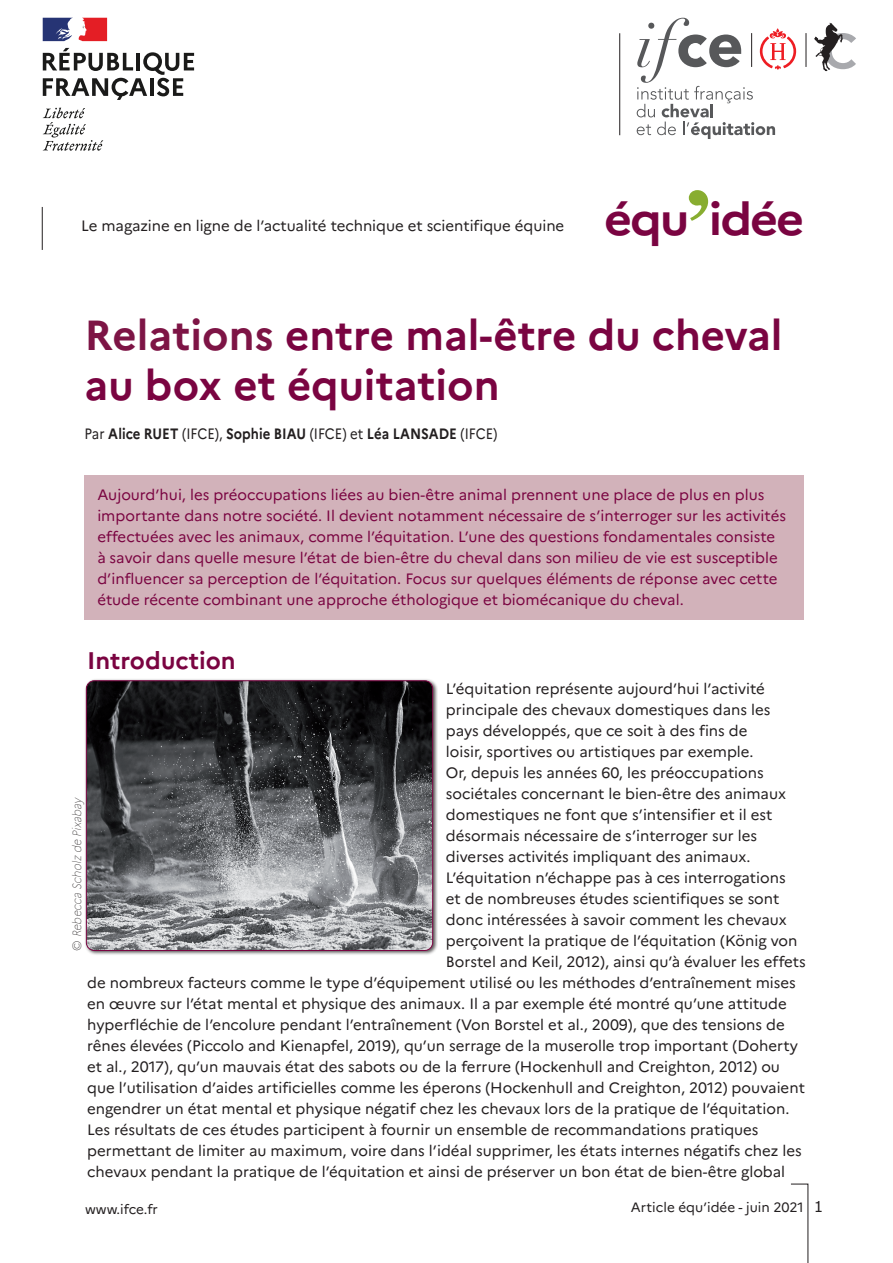
<style>
.page{position:relative;width:893px;height:1263px;background:#fff}
.page>*{position:absolute;margin:0;border:0;box-sizing:border-box;transform-origin:0 0}
.t1{font:700 45px "Marianne";letter-spacing:-.04em;color:#7a0441;scale:1.08 1}
.t2{font:700 42px/49.5px "Marianne";color:#7a0441}
.t3{font:700 24px "Marianne";color:#7a0441}
.t4{font:15px "Marianne";color:#231f20}
.t5{font:15px/21px "Marianne";color:#7a0441}
.t6{font:700 15px "Marianne";color:#231f20;scale:.88 1}
.t7{font:13.5px "Marianne";color:#231f20}
.t8{font:italic 100 12px "Marianne";color:#231f20;scale:.9 1}
.s1{font-family:"Century Schoolbook";font-size:92.7px;color:#88ad30}
.s2{color:#7d1445}
.s3{font-weight:400}
.s4{font-style:normal}
.s5{font-family:"Verdana";font-size:15px}
</style>
<div class="page">
<div style="left:84px;top:475px;width:720px;height:145px;background:#d2b2ba"></div>
<svg style="left:791px;top:1183px;width:18px;height:80px"></svg>
<hr style="left:42px;top:207px;width:1px;height:43px;background:#231f20">
<svg style="left:43px;top:48px;width:151px;height:52px"></svg>
<svg style="left:43px;top:108px;width:60px;height:43px"></svg>
<svg style="left:43px;top:18px;width:29px;height:23px"></svg>
<svg style="left:79px;top:18px;width:28px;height:23px"></svg>
<hr style="left:806px;top:33px;width:1px;height:34px;background:#231f20">
<hr style="left:619px;top:33px;width:1px;height:102px;background:#231f20">
<svg style="left:814px;top:23px;width:42px;height:48px"></svg>
<svg style="left:637px;top:18px;width:159px;height:121px"></svg>
<div style="left:84px;top:678px;width:354px;height:278px;background:#231f20;opacity:.75"></div>
<img style="left:86px;top:681px;width:347px;height:269px">
<div style="left:86px;top:680px;width:347px;height:271px;border:1px solid #7a0441;border-radius:8px"></div>
<p class="t4" style="left:81px;top:216px;width:485px">Le magazine en ligne de l’actualité technique et scientifique équine</p>
<h1 class="t1" style="left:604px;top:192px;width:187px">équ<span class="s1">’</span>idée</h1>
<h2 class="t2" style="left:85px;top:311px;width:700px"><span class="s2">Relations</span> entre mal-être du cheval au box et équitation</h2>
<p class="t6" style="left:85px;top:424px;width:471px"><span class="s3">Par</span> Alice RUET <span class="s3">(IFCE),</span> Sophie BIAU <span class="s3">(IFCE) et</span> Léa LANSADE <span class="s3">(IFCE)</span></p>
<p class="t5" style="left:97px;top:485px;width:690px">Aujourd’hui, les préoccupations liées au bien-être animal prennent une place de plus en plus importante dans notre société. Il devient notamment nécessaire de s’interroger sur les activités effectuées avec les animaux, comme l’équitation. L’une des questions fondamentales consiste à savoir dans quelle mesure l’état de bien-être du cheval dans son milieu de vie est susceptible d’influencer sa perception de l’équitation. Focus sur quelques éléments de réponse avec cette étude récente combinant une approche éthologique et biomécanique du cheval.</p>
<h3 class="t3" style="left:87px;top:645px;width:150px">Introduction</h3>
<p class="t4" style="left:446px;top:679px;width:321px">L’équitation représente aujourd’hui l’activité</p>
<p class="t4" style="left:446px;top:700px;width:326px">principale des chevaux domestiques dans les</p>
<p class="t4" style="left:446px;top:721px;width:303px">pays développés, que ce soit à des fins de</p>
<p class="t4" style="left:446px;top:742px;width:309px">loisir, sportives ou artistiques par exemple.</p>
<p class="t4" style="left:446px;top:763px;width:319px">Or, depuis les années 60, les préoccupations</p>
<p class="t4" style="left:446px;top:784px;width:342px">sociétales concernant le bien-être des animaux</p>
<p class="t4" style="left:446px;top:805px;width:328px">domestiques ne font que s’intensifier et il est</p>
<p class="t4" style="left:446px;top:826px;width:313px">désormais nécessaire de s’interroger sur les</p>
<p class="t4" style="left:446px;top:847px;width:306px">diverses activités impliquant des animaux.</p>
<p class="t4" style="left:446px;top:868px;width:341px">L’équitation n’échappe pas à ces interrogations</p>
<p class="t4" style="left:446px;top:889px;width:335px">et de nombreuses études scientifiques se sont</p>
<p class="t4" style="left:446px;top:910px;width:342px">donc intéressées à savoir comment les chevaux</p>
<p class="t4" style="left:446px;top:931px;width:353px">perçoivent la pratique de l’équitation (König von</p>
<p class="t4" style="left:446px;top:952px;width:361px">Borstel and Keil, 2012), ainsi qu’à évaluer les effets</p>
<p class="t4" style="left:87px;top:973px;width:710px">de nombreux facteurs comme le type d’équipement utilisé ou les méthodes d’entraînement mises</p>
<p class="t4" style="left:87px;top:994px;width:701px">en œuvre sur l’état mental et physique des animaux. Il a par exemple été montré qu’une attitude</p>
<p class="t4" style="left:87px;top:1015px;width:699px">hyperfléchie de l’encolure pendant l’entraînement (Von Borstel et al., 2009), que des tensions de</p>
<p class="t4" style="left:87px;top:1036px;width:712px">rênes élevées (Piccolo and Kienapfel, 2019), qu’un serrage de la muserolle trop important (Doherty</p>
<p class="t4" style="left:87px;top:1057px;width:694px">et al., 2017), qu’un mauvais état des sabots ou de la ferrure (Hockenhull and Creighton, 2012) ou</p>
<p class="t4" style="left:87px;top:1078px;width:719px">que l’utilisation d’aides artificielles comme les éperons (Hockenhull and Creighton, 2012) pouvaient</p>
<p class="t4" style="left:87px;top:1099px;width:704px">engendrer un état mental et physique négatif chez les chevaux lors de la pratique de l’équitation.</p>
<p class="t4" style="left:87px;top:1120px;width:673px">Les résultats de ces études participent à fournir un ensemble de recommandations pratiques</p>
<p class="t4" style="left:87px;top:1141px;width:716px">permettant de limiter au maximum, voire dans l’idéal supprimer, les états internes négatifs chez les</p>
<p class="t4" style="left:87px;top:1162px;width:699px">chevaux pendant la pratique de l’équitation et ainsi de préserver un bon état de bien-être global</p>
<p class="t8" style="left:70px;top:951px;width:171px;rotate:-90deg"><span class="s4">©</span> Rebecca Scholz de Pixabay</p>
<p class="t7" style="left:85px;top:1200px;width:74px">www.ifce.fr</p>
<p class="t7" style="left:631px;top:1199px;width:194px">Article équ’idée - juin 2021 <span class="s5">1</span></p>
</div>
